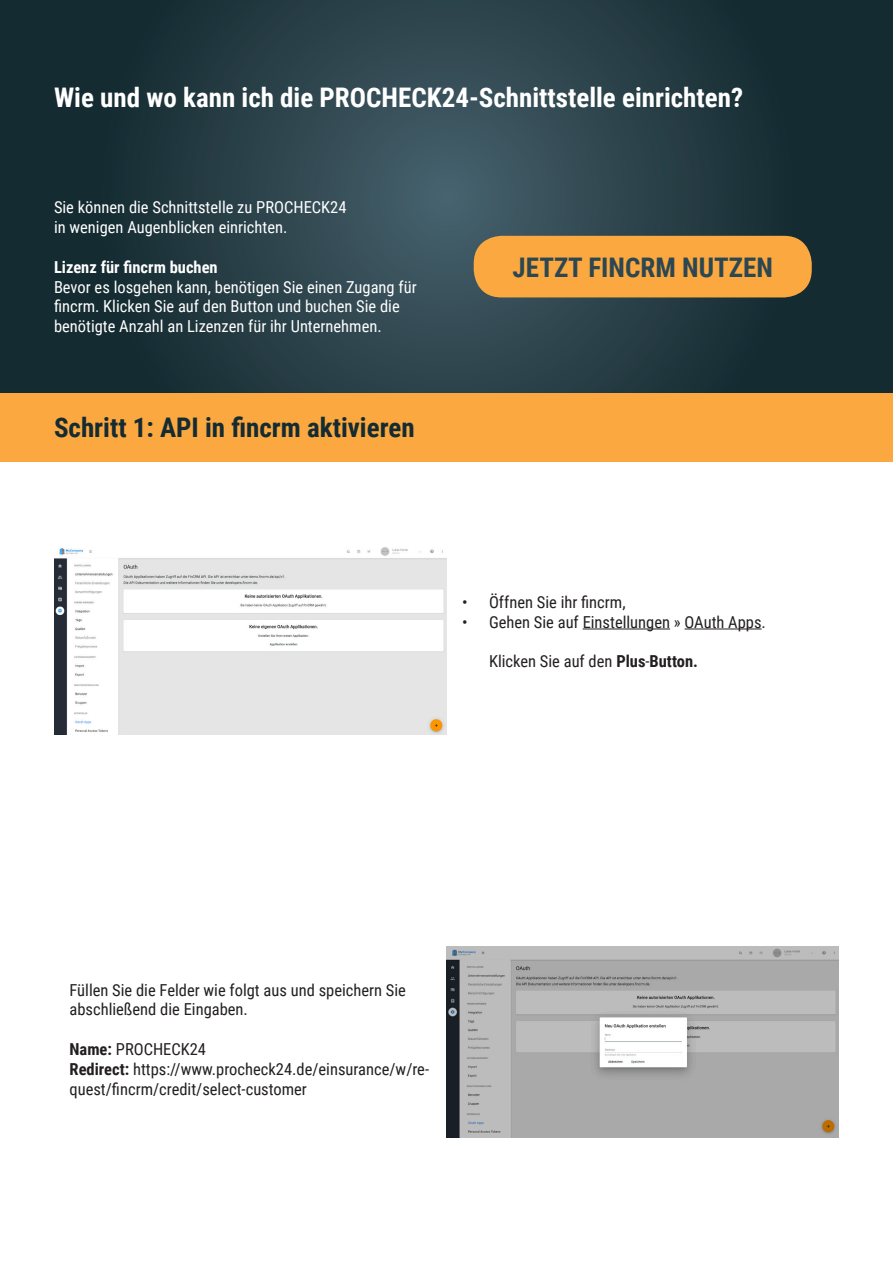
<style>
.page{position:relative;width:893px;height:1263px;background:#fff}
.page>*{position:absolute;margin:0;border:0;box-sizing:border-box;transform-origin:0 0}
.t1{font:700 27px "Roboto Condensed";color:#fff}
.t2{font:700 27px "Roboto Condensed";color:#152b32}
.t3{font:700 27px "Roboto Condensed";color:#2c4752}
.t4{font:16.5px/19.8px "Roboto Condensed";color:#231f20}
.t5{font:16.5px "Roboto Condensed";color:#fff}
.t6{font:700 16.5px "Roboto Condensed";color:#fff}
.s1{font-weight:700}
</style>
<div class="page">
<svg style="left:0;top:0;width:893px;height:393px;background:#243b43"></svg>
<img style="left:54px;top:547px;width:392px;height:188px">
<hr style="left:583px;top:629px;width:87px;height:1px;background:#231f20">
<hr style="left:685px;top:629px;width:77px;height:1px;background:#231f20">
<img style="left:446px;top:946px;width:393px;height:192px">
<div style="left:0;top:393px;width:893px;height:68px;background:#faa83f"></div>
<div style="left:474px;top:236px;width:338px;height:61px;background:#faa83f;border-radius:28px"></div>
<p class="t1" style="left:54px;top:78px;width:691px">Wie und wo kann ich die PROCHECK24-Schnittstelle einrichten?</p>
<p class="t5" style="left:54px;top:196px;width:294px">Sie können die Schnittstelle zu PROCHECK24</p>
<p class="t5" style="left:54px;top:216px;width:235px">in wenigen Augenblicken einrichten.</p>
<p class="t6" style="left:54px;top:255px;width:165px">Lizenz für fincrm buchen</p>
<p class="t5" style="left:54px;top:275px;width:364px">Bevor es losgehen kann, benötigen Sie einen Zugang für</p>
<p class="t5" style="left:54px;top:295px;width:347px">fincrm. Klicken Sie auf den Button und buchen Sie die</p>
<p class="t5" style="left:54px;top:315px;width:329px">benötigte Anzahl an Lizenzen für ihr Unternehmen.</p>
<p class="t2" style="left:54px;top:409px;width:362px">Schritt 1: API in fincrm aktivieren</p>
<p class="t3" style="left:513px;top:248px;width:262px">JETZT FINCRM NUTZEN</p>
<p class="t4" style="left:462px;top:592px;width:165px">• Öffnen Sie ihr fincrm,</p>
<p class="t4" style="left:462px;top:611px;width:305px">• Gehen Sie auf Einstellungen » OAuth Apps.</p>
<p class="t4" style="left:489px;top:651px;width:210px">Klicken Sie auf den <span class="s1">Plus</span>-<span class="s1">Button.</span></p>
<p class="t4" style="left:70px;top:979px;width:338px">Füllen Sie die Felder wie folgt aus und speichern Sie</p>
<p class="t4" style="left:70px;top:999px;width:180px">abschließend die Eingaben.</p>
<p class="t4" style="left:70px;top:1038px;width:138px"><span class="s1">Name:</span> PROCHECK24</p>
<p class="t4" style="left:70px;top:1058px;width:361px"><span class="s1">Redirect:</span> https://www.procheck24.de/einsurance/w/re&shy;quest/fincrm/credit/select-customer</p>
</div>
